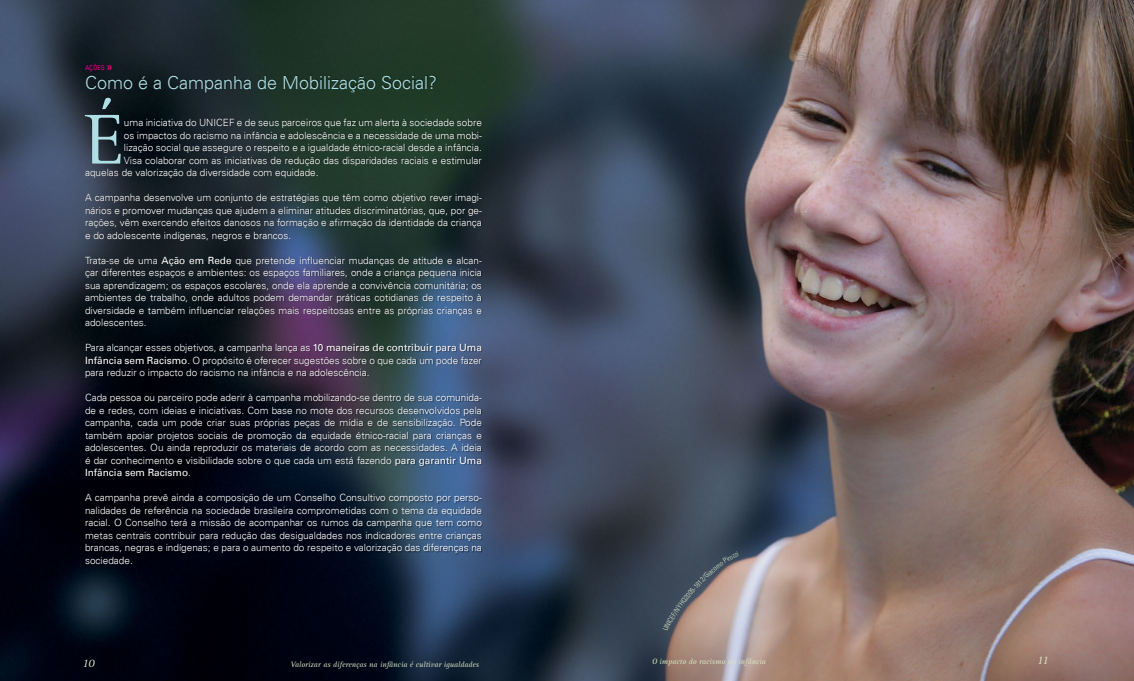
<style>
.page{position:relative;width:1134px;height:681px;background:#fff}
.page>*{position:absolute;margin:0;border:0;box-sizing:border-box;transform-origin:0 0}
.t1{font:72.3px "Rotis Semi Serif";color:#afdfe4}
.t2{font:300 18px "Univers LT";color:#afdfe4}
.t3{font:italic 12px "Rotis Serif 56";color:#d9e6c4}
.t4{font:300 10px/12.5px "Univers LT";color:#fff;text-align:justify}
.t5{font:italic 8px "Rotis Serif 56";color:#d9e6c4}
.t6{font:condensed 7px "Univers LT";color:#ec008c}
.s1{font-size:13px}
.s2{font-weight:400}
</style>
<div class="page">
<img style="left:0;top:0;width:1134px;height:680px">
<div style="left:85px;top:63px;width:398px;height:501px;background:#000;opacity:.5"></div>
<svg style="left:663px;top:550px;width:76px;height:80px;background:#777175"></svg>
<p class="t6" style="left:85px;top:63px;width:29px">AÇÕES <span class="s1">»</span></p>
<h2 class="t2" style="left:85px;top:71px;width:354px">Como é a Campanha de Mobilização Social?</h2>
<h1 class="t1" style="left:85px;top:97px;width:40px">É</h1>
<p class="t4" style="left:124px;top:116px;width:359px">uma iniciativa do UNICEF e de seus parceiros que faz um alerta à sociedade sobre</p>
<p class="t4" style="left:124px;top:129px;width:359px">os impactos do racismo na infância e adolescência e a necessidade de uma mobi-</p>
<p class="t4" style="left:124px;top:141px;width:359px">lização social que assegure o respeito e a igualdade étnico-racial desde a infância.</p>
<p class="t4" style="left:124px;top:154px;width:359px">Visa colaborar com as iniciativas de redução das disparidades raciais e estimular</p>
<p class="t4" style="left:85px;top:166px;width:235px">aquelas de valorização da diversidade com equidade.</p>
<p class="t4" style="left:85px;top:191px;width:398px">A campanha desenvolve um conjunto de estratégias que têm como objetivo rever imagi&shy;nários e promover mudanças que ajudem a eliminar atitudes discriminatórias, que, por ge&shy;rações, vêm exercendo efeitos danosos na formação e afirmação da identidade da criança e do adolescente indígenas, negros e brancos.</p>
<p class="t4" style="left:85px;top:254px;width:398px">Trata-se de uma <span class="s2">Ação em Rede</span> que pretende influenciar mudanças de atitude e alcan&shy;çar diferentes espaços e ambientes: os espaços familiares, onde a criança pequena inicia sua aprendizagem; os espaços escolares, onde ela aprende a convivência comunitária; os ambientes de trabalho, onde adultos podem demandar práticas cotidianas de respeito à diversidade e também influenciar relações mais respeitosas entre as próprias crianças e adolescentes.</p>
<p class="t4" style="left:85px;top:341px;width:398px">Para alcançar esses objetivos, a campanha lança as <span class="s2">10 maneiras de contribuir para Uma Infância sem Racismo</span>. O propósito é oferecer sugestões sobre o que cada um pode fazer para reduzir o impacto do racismo na infância e na adolescência.</p>
<p class="t4" style="left:85px;top:391px;width:398px">Cada pessoa ou parceiro pode aderir à campanha mobilizando-se dentro de sua comunida&shy;de e redes, com ideias e iniciativas. Com base no mote dos recursos desenvolvidos pela campanha, cada um pode criar suas próprias peças de mídia e de sensibilização. Pode também apoiar projetos sociais de promoção da equidade étnico-racial para crianças e adolescentes. Ou ainda reproduzir os materiais de acordo com as necessidades. A ideia é dar conhecimento e visibilidade sobre o que cada um está fazendo <span class="s2">para garantir Uma Infância sem Racismo</span>.</p>
<p class="t4" style="left:85px;top:491px;width:398px">A campanha prevê ainda a composição de um Conselho Consultivo composto por perso&shy;nalidades de referência na sociedade brasileira comprometidas com o tema da equidade racial. O Conselho terá a missão de acompanhar os rumos da campanha que tem como metas centrais contribuir para redução das desigualdades nos indicadores entre crianças brancas, negras e indígenas; e para o aumento do respeito e valorização das diferenças na sociedade.</p>
<p class="t3" style="left:82px;top:655px;width:14px">10</p>
<p class="t5" style="left:290px;top:659px;width:190px">Valorizar as diferenças na infância é cultivar igualdades</p>
<p class="t5" style="left:652px;top:656px;width:115px">O impacto do racismo na infância</p>
<p class="t3" style="left:1037px;top:652px;width:14px">11</p>
</div>
